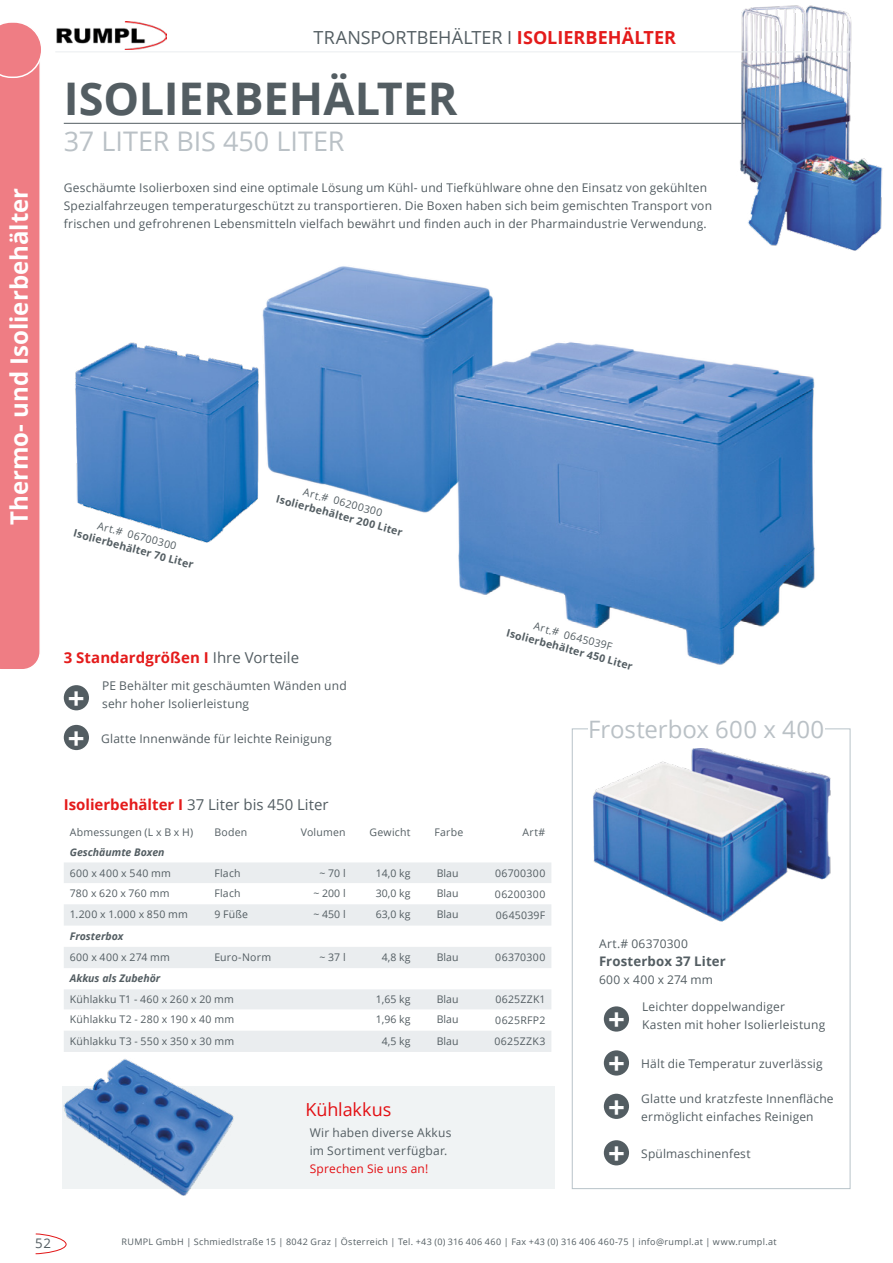
<style>
.page{position:relative;width:893px;height:1263px;background:#fff}
.page>*{position:absolute;margin:0;border:0;box-sizing:border-box;transform-origin:0 0}
.t1{font:700 45px "Open Sans";color:#535d62}
.t2{font:700 29.55px "Open Sans";color:#fff}
.t3{font:27px "Open Sans";color:#bac1c6}
.t4{font:700 24px "Open Sans";color:#fff}
.t5{font:24px "Open Sans";color:#bac1c6}
.t6{font:18px "Open Sans";letter-spacing:.005em;color:#535d62}
.t7{font:18px "Open Sans";letter-spacing:-.005em;color:#e30f13}
.t8{font:15px "Open Sans";color:#535d62}
.t9{font:700 15px "Open Sans";letter-spacing:.005em;color:#e41b1b}
.t10{font:700 13.2px "Open Sans";letter-spacing:.01em;color:#535d62}
.t11{font:13.2px "Open Sans";color:#535d62}
.t12{font:12px/18px "Open Sans";letter-spacing:.015em;color:#535d62}
.t13{font:12px "Open Sans";letter-spacing:.015em;color:#e30f13}
.t14{font:10.5px "Open Sans";letter-spacing:.02em;color:#535d62}
.t15{font:700 10.5px "Open Sans";color:#535d62}
.t16{font:italic 700 10.5px "Open Sans";color:#535d62}
.t17{font:10.5px "Open Sans";letter-spacing:.045em;color:#535d62}
.t18{font:9px "Open Sans";letter-spacing:.035em;color:#535d62}
.s1{font-weight:700;color:#e41b1b}
.s2{font-weight:400;color:#535d62}
</style>
<div class="page">
<hr style="left:64px;top:123px;width:681px;height:1px;background:#535d62">
<img style="left:730px;top:5px;width:153px;height:246px">
<img style="left:262px;top:266px;width:231px;height:243px">
<img style="left:75px;top:313px;width:234px;height:230px">
<img style="left:411px;top:318px;width:404px;height:347px">
<svg style="left:64px;top:862px;width:487px;height:190px;fill:#eaedef"></svg>
<div style="left:572px;top:728px;width:278px;height:461px;background:#fff;border:1px solid #b8c3c9"></div>
<div style="left:588px;top:720px;width:236px;height:18px;background:#fff"></div>
<img style="left:593px;top:748px;width:258px;height:177px">
<div style="left:604px;top:1006px;width:25px;height:25px;background:#535d62;border-radius:50%"></div>
<div style="left:604px;top:1050px;width:25px;height:25px;background:#535d62;border-radius:50%"></div>
<div style="left:604px;top:1094px;width:25px;height:25px;background:#535d62;border-radius:50%"></div>
<div style="left:604px;top:1140px;width:25px;height:25px;background:#535d62;border-radius:50%"></div>
<div style="left:64px;top:685px;width:25px;height:25px;background:#535d62;border-radius:50%"></div>
<div style="left:64px;top:725px;width:25px;height:25px;background:#535d62;border-radius:50%"></div>
<div style="left:62px;top:1087px;width:492px;height:102px;background:#f0f3f4"></div>
<img style="left:62px;top:1040px;width:187px;height:156px">
<svg style="left:35px;top:1233px;width:32px;height:21px"></svg>
<hr style="left:55px;top:51px;width:795px;height:1px;background:#eaedef">
<img style="left:56px;top:21px;width:111px;height:28px">
<div style="left:0;top:22px;width:41px;height:647px;background:#ef7d84"></div>
<h3 class="t4" style="left:2px;top:525px;width:339px;rotate:-90deg">Thermo- und Isolierbehälter</h3>
<h3 class="t6" style="left:314px;top:25px;width:364px">TRANSPORTBEHÄLTER I <span class="s1">ISOLIERBEHÄLTER</span></h3>
<h1 class="t1" style="left:64px;top:67px;width:395px">ISOLIERBEHÄLTER</h1>
<h3 class="t3" style="left:64px;top:123px;width:282px">37 LITER BIS 450 LITER</h3>
<p class="t12" style="left:64px;top:178px;width:650px">Geschäumte Isolierboxen sind eine optimale Lösung um Kühl- und Tiefkühlware ohne den Einsatz von gekühlten<br>Spezialfahrzeugen temperaturgeschützt zu transportieren. Die Boxen haben sich beim gemischten Transport von frischen und gefrohrenen Lebensmitteln vielfach bewährt und finden auch in der Pharmaindustrie Verwendung.</p>
<p class="t14" style="left:100px;top:518px;width:83px;rotate:15deg">Art.# 06700300</p>
<p class="t15" style="left:76px;top:525px;width:125px;rotate:15deg">Isolierbehälter 70 Liter</p>
<p class="t14" style="left:305px;top:485px;width:83px;rotate:15deg">Art.# 06200300</p>
<p class="t15" style="left:278px;top:491px;width:132px;rotate:15deg">Isolierbehälter 200 Liter</p>
<p class="t9" style="left:64px;top:647px;width:237px">3 Standardgrößen I <span class="s2">Ihre Vorteile</span></p>
<p class="t12" style="left:102px;top:676px;width:246px">PE Behälter mit geschäumten Wänden und</p>
<h2 class="t2" style="left:68px;top:677px;width:18px">+</h2>
<p class="t12" style="left:102px;top:694px;width:149px">sehr hoher Isolierleistung</p>
<h2 class="t2" style="left:68px;top:717px;width:18px">+</h2>
<p class="t12" style="left:101px;top:729px;width:232px">Glatte Innenwände für leichte Reinigung</p>
<p class="t14" style="left:536px;top:619px;width:82px;rotate:15deg">Art.# 0645039F</p>
<p class="t15" style="left:509px;top:625px;width:132px;rotate:15deg">Isolierbehälter 450 Liter</p>
<h3 class="t5" style="left:588px;top:713px;width:238px">Frosterbox 600 x 400</h3>
<p class="t8" style="left:64px;top:794px;width:266px"><span class="s1">Isolierbehälter I</span> 37 Liter bis 450 Liter</p>
<p class="t14" style="left:70px;top:825px;width:125px">Abmessungen (L x B x H)</p>
<p class="t14" style="left:214px;top:825px;width:34px">Boden</p>
<p class="t14" style="left:301px;top:825px;width:46px">Volumen</p>
<p class="t14" style="left:369px;top:825px;width:43px">Gewicht</p>
<p class="t14" style="left:435px;top:825px;width:30px">Farbe</p>
<p class="t14" style="left:522px;top:825px;width:24px">Art#</p>
<p class="t16" style="left:70px;top:845px;width:96px">Geschäumte Boxen</p>
<p class="t17" style="left:70px;top:865px;width:103px">600 x 400 x 540 mm</p>
<p class="t14" style="left:214px;top:865px;width:28px">Flach</p>
<p class="t14" style="left:320px;top:865px;width:28px">~ 70 l</p>
<p class="t14" style="left:376px;top:865px;width:36px">14,0 kg</p>
<p class="t14" style="left:437px;top:865px;width:23px">Blau</p>
<p class="t14" style="left:495px;top:866px;width:52px">06700300</p>
<p class="t14" style="left:70px;top:886px;width:101px">780 x 620 x 760 mm</p>
<p class="t14" style="left:214px;top:886px;width:28px">Flach</p>
<p class="t14" style="left:314px;top:886px;width:34px">~ 200 l</p>
<p class="t14" style="left:376px;top:886px;width:36px">30,0 kg</p>
<p class="t14" style="left:437px;top:886px;width:23px">Blau</p>
<p class="t14" style="left:495px;top:887px;width:52px">06200300</p>
<p class="t14" style="left:70px;top:907px;width:120px">1.200 x 1.000 x 850 mm</p>
<p class="t14" style="left:214px;top:907px;width:35px">9 Füße</p>
<p class="t14" style="left:314px;top:907px;width:34px">~ 450 l</p>
<p class="t14" style="left:376px;top:907px;width:36px">63,0 kg</p>
<p class="t14" style="left:437px;top:907px;width:23px">Blau</p>
<p class="t14" style="left:496px;top:908px;width:51px">0645039F</p>
<p class="t16" style="left:70px;top:928px;width:55px">Frosterbox</p>
<p class="t14" style="left:70px;top:950px;width:102px">600 x 400 x 274 mm</p>
<p class="t14" style="left:214px;top:950px;width:58px">Euro-Norm</p>
<p class="t14" style="left:320px;top:950px;width:28px">~ 37 l</p>
<p class="t14" style="left:382px;top:950px;width:30px">4,8 kg</p>
<p class="t14" style="left:437px;top:950px;width:23px">Blau</p>
<p class="t14" style="left:495px;top:950px;width:52px">06370300</p>
<p class="t16" style="left:70px;top:971px;width:92px">Akkus als Zubehör</p>
<p class="t14" style="left:70px;top:992px;width:166px">Kühlakku T1 - 460 x 260 x 20 mm</p>
<p class="t14" style="left:376px;top:992px;width:36px">1,65 kg</p>
<p class="t14" style="left:437px;top:992px;width:23px">Blau</p>
<p class="t14" style="left:495px;top:992px;width:52px">0625ZZK1</p>
<p class="t14" style="left:70px;top:1012px;width:166px">Kühlakku T2 - 280 x 190 x 40 mm</p>
<p class="t14" style="left:376px;top:1012px;width:36px">1,96 kg</p>
<p class="t14" style="left:437px;top:1012px;width:23px">Blau</p>
<p class="t14" style="left:495px;top:1013px;width:52px">0625RFP2</p>
<p class="t14" style="left:70px;top:1034px;width:166px">Kühlakku T3 - 550 x 350 x 30 mm</p>
<p class="t14" style="left:382px;top:1034px;width:30px">4,5 kg</p>
<p class="t14" style="left:437px;top:1034px;width:23px">Blau</p>
<p class="t14" style="left:495px;top:1034px;width:52px">0625ZZK3</p>
<h3 class="t7" style="left:306px;top:1097px;width:87px">Kühlakkus</h3>
<p class="t12" style="left:310px;top:1123px;width:143px">Wir haben diverse Akkus im Sortiment verfügbar.</p>
<p class="t13" style="left:310px;top:1160px;width:120px">Sprechen Sie uns an!</p>
<p class="t12" style="left:599px;top:935px;width:91px">Art.# 06370300</p>
<p class="t10" style="left:599px;top:952px;width:128px">Frosterbox 37 Liter</p>
<p class="t12" style="left:599px;top:971px;width:115px">600 x 400 x 274 mm</p>
<p class="t12" style="left:642px;top:998px;width:144px">Leichter doppelwandiger</p>
<h2 class="t2" style="left:608px;top:999px;width:18px">+</h2>
<p class="t12" style="left:642px;top:1016px;width:185px">Kasten mit hoher Isolierleistung</p>
<h2 class="t2" style="left:608px;top:1043px;width:18px">+</h2>
<p class="t12" style="left:641px;top:1054px;width:183px">Hält die Temperatur zuverlässig</p>
<p class="t12" style="left:641px;top:1089px;width:194px">Glatte und kratzfeste Innenfläche</p>
<h2 class="t2" style="left:608px;top:1086px;width:18px">+</h2>
<p class="t12" style="left:641px;top:1107px;width:174px">ermöglicht einfaches Reinigen</p>
<h2 class="t2" style="left:608px;top:1132px;width:18px">+</h2>
<p class="t12" style="left:641px;top:1144px;width:111px">Spülmaschinenfest</p>
<p class="t11" style="left:35px;top:1234px;width:17px">52</p>
<p class="t18" style="left:122px;top:1235px;width:657px">RUMPL GmbH | Schmiedlstraße 15 | 8042 Graz | Österreich | Tel. +43 (0) 316 406 460 | Fax +43 (0) 316 406 460-75 | info@rumpl.at | www.rumpl.at</p>
</div>
